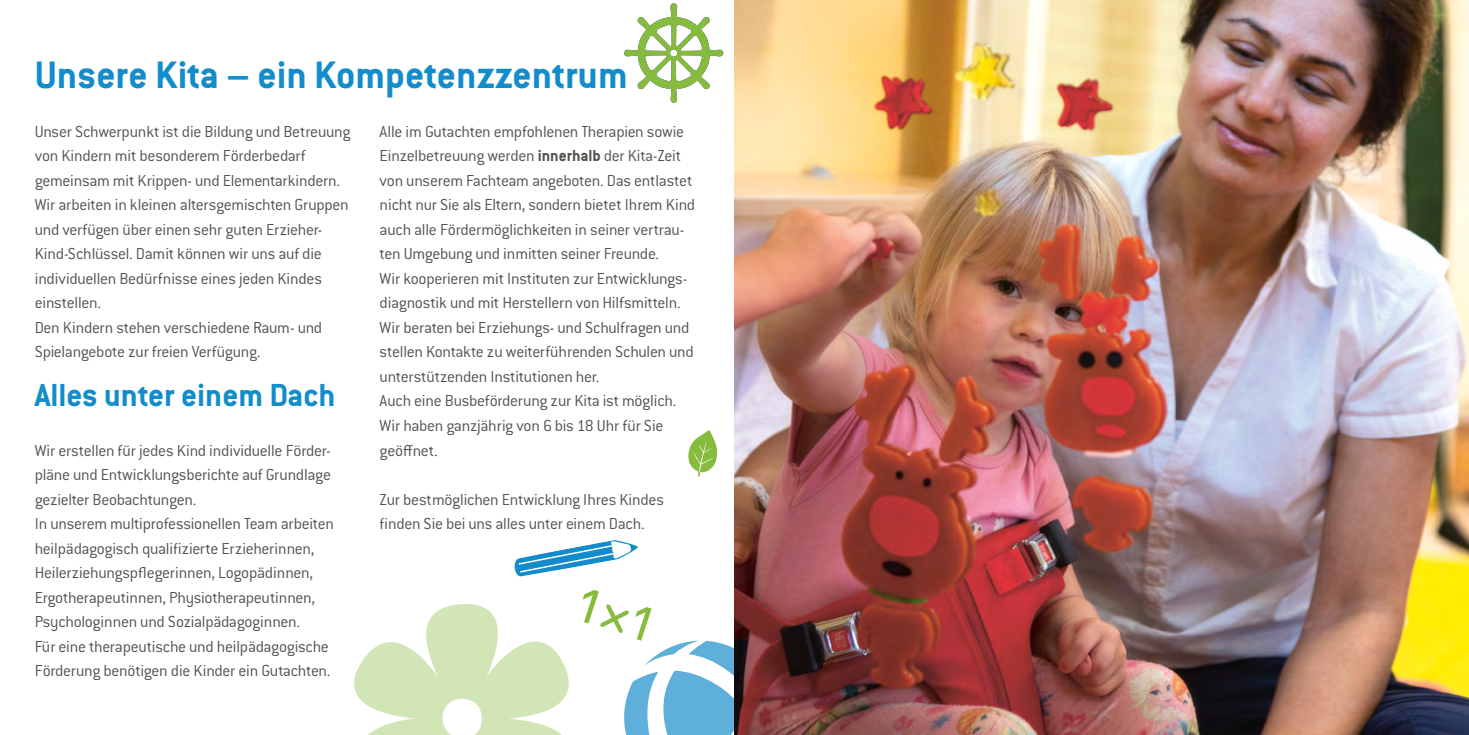
<style>
.page{position:relative;width:1469px;height:735px;background:#fff}
.page>*{position:absolute;margin:0;border:0;box-sizing:border-box;transform-origin:0 0}
.t1{font:700 42px "Conduit For Elbkinder";color:#138ccb}
.t2{font:700 35px "Conduit For Elbkinder";color:#138ccb}
.t3{font:300 17.5px/24.5px "Conduit For Elbkinder";letter-spacing:-.015em;color:#55524e}
.s1{font-weight:700}
</style>
<div class="page">
<svg style="left:624px;top:3px;width:99px;height:100px"></svg>
<svg style="left:354px;top:604px;width:215px;height:130px"></svg>
<img style="left:734px;top:0;width:734px;height:734px">
<svg style="left:688px;top:430px;width:29px;height:46px"></svg>
<svg style="left:582px;top:589px;width:195px;height:145px"></svg>
<svg style="left:514px;top:540px;width:124px;height:36px"></svg>
<h1 class="t1" style="left:35px;top:50px;width:594px">Unsere Kita – ein Kompetenzzentrum</h1>
<p class="t3" style="left:35px;top:119px;width:317px">Unser Schwerpunkt ist die Bildung und Betreuung von Kindern mit besonderem Förderbedarf gemeinsam mit Krippen- und Elementarkindern.<br>Wir arbeiten in kleinen altersgemischten Gruppen und verfügen über einen sehr guten Erzieher-Kind-Schlüssel. Damit können wir uns auf die individuellen Bedürfnisse eines jeden Kindes einstellen.<br>Den Kindern stehen verschiedene Raum- und Spielangebote zur freien Verfügung.</p>
<h2 class="t2" style="left:35px;top:375px;width:302px">Alles unter einem Dach</h2>
<p class="t3" style="left:35px;top:437px;width:301px">Wir erstellen für jedes Kind individuelle Förder&shy;pläne und Entwicklungsberichte auf Grundlage gezielter Beobachtungen.<br>In unserem multiprofessionellen Team arbeiten heilpädagogisch qualifizierte Erzieherinnen, Heilerziehungspflegerinnen, Logopädinnen, Ergotherapeutinnen, Physiotherapeutinnen, Psychologinnen und Sozialpädagoginnen.<br>Für eine therapeutische und heilpädagogische Förderung benötigen die Kinder ein Gutachten.</p>
<p class="t3" style="left:379px;top:119px;width:317px">Alle im Gutachten empfohlenen Therapien sowie Einzelbetreuung werden <span class="s1">innerhalb</span> der Kita-Zeit von unserem Fachteam angeboten. Das entlastet nicht nur Sie als Eltern, sondern bietet Ihrem Kind auch alle Fördermöglichkeiten in seiner vertrau&shy;ten Umgebung und inmitten seiner Freunde.<br>Wir kooperieren mit Instituten zur Entwicklungs&shy;diagnostik und mit Herstellern von Hilfsmitteln.<br>Wir beraten bei Erziehungs- und Schulfragen und stellen Kontakte zu weiterführenden Schulen und unterstützenden Institutionen her.<br>Auch eine Busbeförderung zur Kita ist möglich.<br>Wir haben ganzjährig von 6 bis 18 Uhr für Sie geöffnet.</p>
<p class="t3" style="left:379px;top:486px;width:286px">Zur bestmöglichen Entwicklung Ihres Kindes finden Sie bei uns alles unter einem Dach.</p>
</div>
